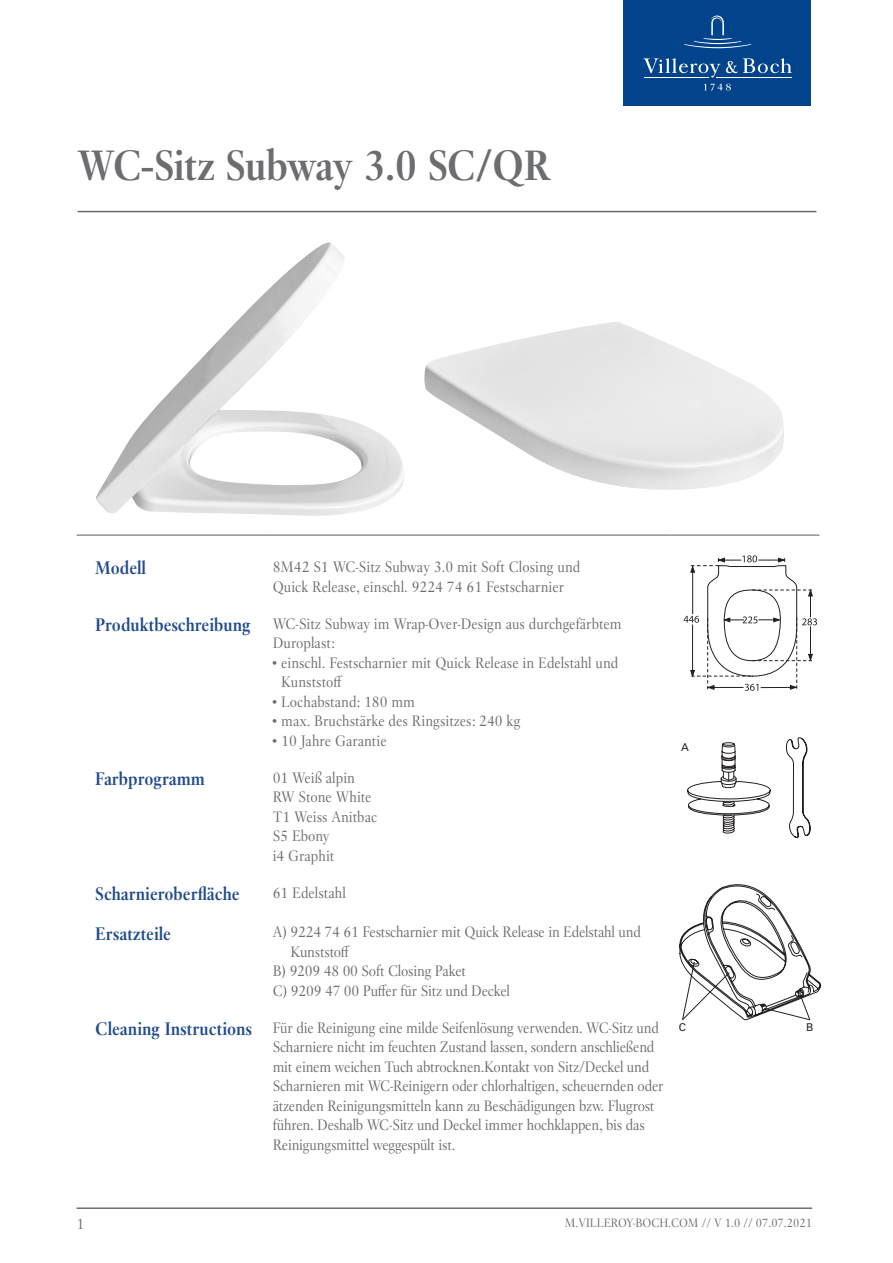
<style>
.page{position:relative;width:893px;height:1263px;background:#fff}
.page>*{position:absolute;margin:0;border:0;box-sizing:border-box;transform-origin:0 0}
._00_Headline{font:700 42px "Villeroy Boch";letter-spacing:-.02em;color:#6c6d70}
._01_Table_Headline{font:700 18px "Villeroy Boch";color:#214b8c}
._03_Table_text{font:15px/19.5px "Villeroy Boch";letter-spacing:-.015em;color:#6c6d70}
._05_Table_letters_li{font:15px/19.5px "Villeroy Boch";letter-spacing:-.015em;color:#6c6d70}
._04_Table_bullet_lis{font:15px/19.5px "Villeroy Boch";color:#6c6d70}
._03_Table_text-2{font:12px "Villeroy Boch";color:#6c6d70}
.Bogstav{font:10.8px "Univers LT Std";color:#231f20}
</style>
<div class="page">
<hr style="left:77px;top:1207px;width:735px;height:2px;background:#6c6d70">
<div style="left:624px;top:0;width:187px;height:105px;background:#01448c"></div>
<svg style="left:684px;top:16px;width:67px;height:32px"></svg>
<svg style="left:704px;top:83px;width:27px;height:8px"></svg>
<hr style="left:645px;top:77px;width:64px;height:1px;background:#fff">
<hr style="left:716px;top:77px;width:76px;height:1px;background:#fff">
<svg style="left:643px;top:58px;width:77px;height:19px"></svg>
<svg style="left:726px;top:58px;width:66px;height:15px"></svg>
<hr style="left:78px;top:211px;width:738px;height:1px;background:#6c6d70">
<hr style="left:77px;top:534px;width:190px;height:2px;background:#6c6d70">
<hr style="left:267px;top:534px;width:404px;height:2px;background:#6c6d70">
<hr style="left:671px;top:534px;width:148px;height:2px;background:#6c6d70">
<img style="left:96px;top:242px;width:308px;height:274px">
<img style="left:424px;top:322px;width:360px;height:168px">
<svg style="left:684px;top:555px;width:133px;height:136px"></svg>
<svg style="left:679px;top:884px;width:143px;height:136px"></svg>
<svg style="left:786px;top:737px;width:24px;height:101px"></svg>
<svg style="left:687px;top:742px;width:83px;height:92px"></svg>
<p class="_00_Headline" style="left:78px;top:138px;width:475px">WC-Sitz Subway 3.0 SC/QR</p>
<p class="_01_Table_Headline" style="left:95px;top:557px;width:52px">Modell</p>
<p class="_03_Table_text" style="left:273px;top:557px;width:309px">8M42 S1 WC-Sitz Subway 3.0 mit Soft Closing und<br>Quick Release, einschl. 9224 74 61 Festscharnier</p>
<p class="_01_Table_Headline" style="left:95px;top:613px;width:157px">Produktbeschreibung</p>
<p class="_04_Table_bullet_lis" style="left:273px;top:614px;width:350px">WC-Sitz Subway im Wrap-Over-Design aus durchgefärbtem<br>Duroplast:</p>
<p class="_03_Table_text" style="left:281px;top:653px;width:339px;text-indent:-9px">• einschl. Festscharnier mit Quick Release in Edelstahl und<br>Kunststoff</p>
<p class="_03_Table_text" style="left:273px;top:692px;width:144px">• Lochabstand: 180 mm</p>
<p class="_03_Table_text" style="left:273px;top:711px;width:249px">• max. Bruchstärke des Ringsitzes: 240 kg</p>
<p class="_03_Table_text" style="left:273px;top:731px;width:116px">• 10 Jahre Garantie</p>
<p class="_01_Table_Headline" style="left:95px;top:767px;width:111px">Farbprogramm</p>
<p class="_03_Table_text" style="left:273px;top:768px;width:84px">01 Weiß alpin</p>
<p class="_03_Table_text" style="left:273px;top:787px;width:100px">RW Stone White</p>
<p class="_03_Table_text" style="left:273px;top:807px;width:106px">T1 Weiss Anitbac</p>
<p class="_03_Table_text" style="left:273px;top:826px;width:58px">S5 Ebony</p>
<p class="_03_Table_text" style="left:273px;top:846px;width:63px">i4 Graphit</p>
<p class="_01_Table_Headline" style="left:95px;top:882px;width:146px">Scharnieroberfläche</p>
<p class="_03_Table_text" style="left:273px;top:883px;width:75px">61 Edelstahl</p>
<p class="_01_Table_Headline" style="left:95px;top:922px;width:77px">Ersatzteile</p>
<p class="_05_Table_letters_li" style="left:290px;top:922px;width:352px;text-indent:-18px">A) 9224 74 61 Festscharnier mit Quick Release in Edelstahl und<br>Kunststoff</p>
<p class="_05_Table_letters_li" style="left:273px;top:961px;width:195px">B) 9209 48 00 Soft Closing Paket</p>
<p class="_05_Table_letters_li" style="left:273px;top:981px;width:239px">C) 9209 47 00 Puffer für Sitz und Deckel</p>
<p class="_01_Table_Headline" style="left:95px;top:1017px;width:159px">Cleaning Instructions</p>
<p class="_03_Table_text" style="left:273px;top:1018px;width:392px">Für die Reinigung eine milde Seifenlösung verwenden. WC-Sitz und Scharniere nicht im feuchten Zustand lassen, sondern anschließend mit einem weichen Tuch abtrocknen.Kontakt von Sitz/Deckel und Scharnieren mit WC-Reinigern oder chlorhaltigen, scheuernden oder ätzenden Reinigungsmitteln kann zu Beschädigungen bzw. Flugrost führen. Deshalb WC-Sitz und Deckel immer hochklappen, bis das Reinigungsmittel weggespült ist.</p>
<p class="Bogstav" style="left:681px;top:740px;width:9px">A</p>
<p class="Bogstav" style="left:679px;top:1020px;width:9px">C</p>
<p class="Bogstav" style="left:806px;top:1021px;width:9px">B</p>
<p class="_03_Table_text" style="left:77px;top:1214px;width:9px">1</p>
<p class="_03_Table_text-2" style="left:565px;top:1215px;width:249px">M.VILLEROY-BOCH.COM // V 1.0 // 07.07.2021</p>
</div>
